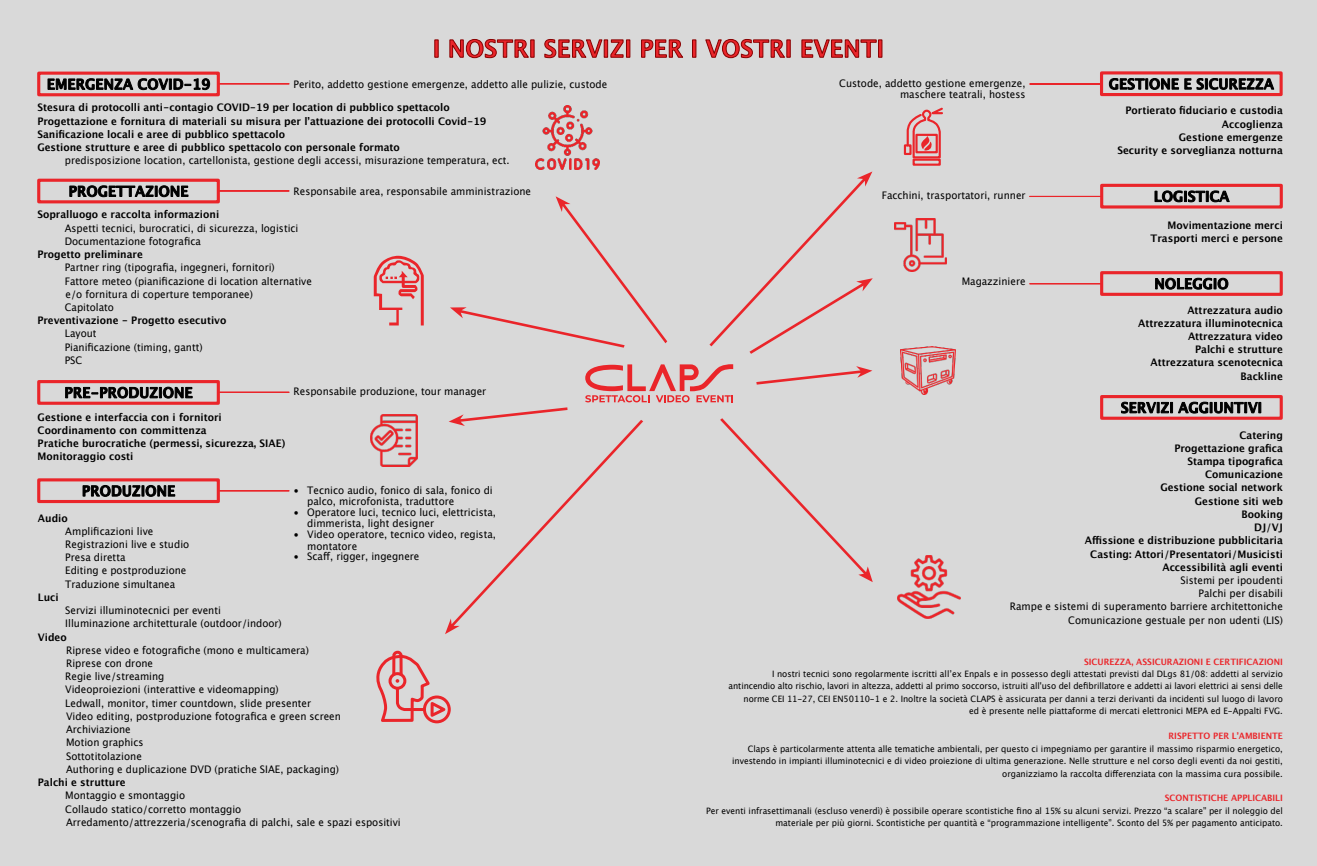
<style>
.page{position:relative;width:1317px;height:866px;background:#fff}
.page>*{position:absolute;margin:0;border:0;box-sizing:border-box;transform-origin:0 0}
.t1{font:10.4px/13.2px "Lucida Grande";color:#000;scale:.95 1}
.t2{font:700 10.4px/13.2px "Lucida Grande";color:#000;text-align:right;scale:.95 1}
.t3{font:8.8px/12.4px "Lucida Grande";color:#000;text-align:right;scale:.95 1}
.t4{font:700 8.8px "Lucida Grande";color:#ea252a;scale:.95 1}
</style>
<div class="page">
<div style="left:0;top:0;width:1317px;height:865px;background:#d9d9d9"></div>
<img style="left:897px;top:555px;width:63px;height:63px">
<div style="left:1100px;top:395px;width:182px;height:24px;border:3px solid #ea252a"></div>
<svg style="left:1121px;top:402px;width:51px;height:11px"></svg>
<svg style="left:1178px;top:402px;width:83px;height:11px"></svg>
<hr style="left:1029px;top:283px;width:72px;height:1px;background:#ea252a">
<img style="left:900px;top:346px;width:55px;height:48px">
<div style="left:1100px;top:271px;width:182px;height:25px;border:3px solid #ea252a"></div>
<svg style="left:1155px;top:278px;width:73px;height:11px"></svg>
<hr style="left:1029px;top:196px;width:72px;height:1px;background:#ea252a">
<img style="left:894px;top:218px;width:52px;height:53px">
<div style="left:1100px;top:184px;width:182px;height:24px;border:3px solid #ea252a"></div>
<svg style="left:1154px;top:191px;width:75px;height:11px"></svg>
<hr style="left:1029px;top:84px;width:72px;height:1px;background:#ea252a">
<div style="left:912px;top:158px;width:29px;height:8px;border:2px solid #ea252a"></div>
<div style="left:904px;top:144px;width:7px;height:11px;border:2px solid #ea252a"></div>
<svg style="left:905px;top:107px;width:38px;height:52px"></svg>
<div style="left:1100px;top:71px;width:182px;height:25px;border:3px solid #ea252a"></div>
<svg style="left:1109px;top:78px;width:69px;height:12px"></svg>
<svg style="left:1184px;top:78px;width:90px;height:12px"></svg>
<hr style="left:219px;top:490px;width:70px;height:1px;background:#e42125">
<div style="left:37px;top:478px;width:183px;height:25px;border:3px solid #ea252a"></div>
<svg style="left:83px;top:485px;width:92px;height:11px"></svg>
<hr style="left:219px;top:392px;width:70px;height:1px;background:#ea252a">
<img style="left:370px;top:429px;width:3px;height:18px">
<div style="left:37px;top:380px;width:183px;height:24px;border:3px solid #ea252a"></div>
<svg style="left:65px;top:387px;width:127px;height:11px"></svg>
<hr style="left:218px;top:190px;width:71px;height:1px;background:#ea252a">
<div style="left:37px;top:178px;width:183px;height:25px;border:3px solid #ea252a"></div>
<svg style="left:70px;top:185px;width:118px;height:12px"></svg>
<hr style="left:218px;top:83px;width:71px;height:1px;background:#ea252a">
<div style="left:37px;top:72px;width:183px;height:24px;border:3px solid #ea252a"></div>
<svg style="left:48px;top:78px;width:162px;height:12px"></svg>
<svg style="left:373px;top:39px;width:503px;height:684px"></svg>
<svg style="left:878px;top:40px;width:4px;height:17px"></svg>
<p class="t1" style="left:293px;top:78px;width:332px">Perito, addetto gestione emergenze, addetto alle pulizie, custode</p>
<p class="t2" style="left:37px;top:102px;width:474px;text-align:left">Stesura di protocolli anti-contagio COVID-19 per location di pubblico spettacolo Progettazione e fornitura di materiali su misura per lʼattuazione dei protocolli Covid-19<br>Sanificazione locali e aree di pubblico spettacolo<br>Gestione strutture e aree di pubblico spettacolo con personale formato</p>
<p class="t1" style="left:65px;top:154px;width:470px">predisposizione location, cartellonista, gestione degli accessi, misurazione temperatura, ect.</p>
<p class="t1" style="left:293px;top:185px;width:251px">Responsabile area, responsabile amministrazione</p>
<p class="t2" style="left:37px;top:209px;width:193px">Sopralluogo e raccolta informazioni</p>
<p class="t1" style="left:65px;top:222px;width:247px">Aspetti tecnici, burocratici, di sicurezza, logistici<br>Documentazione fotografica</p>
<p class="t2" style="left:37px;top:248px;width:113px">Progetto preliminare</p>
<p class="t1" style="left:65px;top:261px;width:262px">Partner ring (tipografia, ingegneri, fornitori)<br>Fattore meteo (pianificazione di location alternative e/o fornitura di coperture temporanee)<br>Capitolato</p>
<p class="t2" style="left:37px;top:314px;width:201px">Preventivazione - Progetto esecutivo</p>
<p class="t1" style="left:65px;top:327px;width:147px">Layout<br>Pianificazione (timing, gantt)<br>PSC</p>
<p class="t2" style="left:38px;top:411px;width:262px;text-align:left">Gestione e interfaccia con i fornitori Coordinamento con committenza<br>Pratiche burocratiche (permessi, sicurezza, SIAE)<br>Monitoraggio costi</p>
<p class="t1" style="left:293px;top:385px;width:204px">Responsabile produzione, tour manager</p>
<p class="t1" style="left:307px;top:484px;width:197px;line-height:11.2px;text-indent:-14px">• Tecnico audio, fonico di sala, fonico di palco, microfonista, traduttore</p>
<p class="t1" style="left:307px;top:507px;width:200px;line-height:11.2px;text-indent:-14px">• Operatore luci, tecnico luci, elettricista, dimmerista, light designer</p>
<p class="t1" style="left:307px;top:529px;width:200px;line-height:11.2px;text-indent:-14px">• Video operatore, tecnico video, regista, montatore</p>
<p class="t1" style="left:293px;top:550px;width:134px">• Scaff, rigger, ingegnere</p>
<p class="t2" style="left:38px;top:512px;width:33px">Audio</p>
<p class="t1" style="left:65px;top:525px;width:132px">Amplificazioni live<br>Registrazioni live e studio<br>Presa diretta<br>Editing e postproduzione<br>Traduzione simultanea</p>
<p class="t2" style="left:38px;top:591px;width:23px">Luci</p>
<p class="t1" style="left:65px;top:604px;width:229px">Servizi illuminotecnici per eventi<br>Illuminazione architetturale (outdoor/indoor)</p>
<p class="t2" style="left:38px;top:630px;width:32px">Video</p>
<p class="t1" style="left:65px;top:644px;width:292px">Riprese video e fotografiche (mono e multicamera)<br>Riprese con drone<br>Regie live/streaming<br>Videoproiezioni (interattive e videomapping)<br>Ledwall, monitor, timer countdown, slide presenter<br>Video editing, postproduzione fotografica e green screen Archiviazione<br>Motion graphics<br>Sottotitolazione<br>Authoring e duplicazione DVD (pratiche SIAE, packaging)</p>
<p class="t2" style="left:38px;top:776px;width:94px">Palchi e strutture</p>
<p class="t1" style="left:65px;top:789px;width:355px">Montaggio e smontaggio<br>Collaudo statico/corretto montaggio<br>Arredamento/attrezzeria/scenografia di palchi, sale e spazi espositivi</p>
<p class="t1" style="left:839px;top:79px;width:198px;line-height:10.4px;text-align:right">Custode, addetto gestione emergenze, maschere teatrali, hostess</p>
<p class="t1" style="left:882px;top:189px;width:153px">Facchini, trasportatori, runner</p>
<p class="t1" style="left:961px;top:276px;width:69px">Magazziniere</p>
<p class="t2" style="left:1117px;top:105px;width:176px">Portierato fiduciario e custodia<br>Accoglienza<br>Gestione emergenze<br>Security e sorveglianza notturna</p>
<p class="t2" style="left:1150px;top:219px;width:141px">Movimentazione merci<br>Trasporti merci e persone</p>
<p class="t2" style="left:1138px;top:304px;width:154px">Attrezzatura audio<br>Attrezzatura illuminotecnica<br>Attrezzatura video<br>Palchi e strutture<br>Attrezzatura scenotecnica<br>Backline</p>
<p class="t2" style="left:1084px;top:429px;width:210px">Catering<br>Progettazione grafica<br>Stampa tipografica<br>Comunicazione<br>Gestione social network<br>Gestione siti web<br>Booking<br>DJ/VJ<br>Affissione e distribuzione pubblicitaria<br>Casting: Attori/Presentatori/Musicisti<br>Accessibilità agli eventi</p>
<p class="t1" style="left:1010px;top:574px;width:289px;text-align:right">Sistemi per ipoudenti<br>Palchi per disabili<br>Rampe e sistemi di superamento barriere architettoniche Comunicazione gestuale per non udenti (LIS)</p>
<p class="t4" style="left:1084px;top:657px;width:211px">SICUREZZA, ASSICURAZIONI E CERTIFICAZIONI</p>
<p class="t3" style="left:728px;top:668px;width:585px">I nostri tecnici sono regolarmente iscritti allʼex Enpals e in possesso degli attestati previsti dal DLgs 81/08: addetti al servizio antincendio alto rischio, lavori in altezza, addetti al primo soccorso, istruiti all'uso del defibrillatore e addetti ai lavori elettrici ai sensi delle norme CEI 11-27, CEI EN50110-1 e 2. Inoltre la società CLAPS è assicurata per danni a terzi derivanti da incidenti sul luogo di lavoro<br>ed è presente nelle piattaforme di mercati elettronici MEPA ed E-Appalti FVG.</p>
<p class="t4" style="left:1168px;top:732px;width:122px">RISPETTO PER LʼAMBIENTE</p>
<p class="t3" style="left:732px;top:742px;width:581px">Claps è particolarmente attenta alle tematiche ambientali, per questo ci impegniamo per garantire il massimo risparmio energetico, investendo in impianti illuminotecnici e di video proiezione di ultima generazione. Nelle strutture e nel corso degli eventi da noi gestiti, organizziamo la raccolta differenziata con la massima cura possibile.</p>
<p class="t4" style="left:1165px;top:794px;width:126px">SCONTISTICHE APPLICABILI</p>
<p class="t3" style="left:706px;top:804px;width:608px">Per eventi infrasettimanali (escluso venerdì) è possibile operare scontistiche fino al 15% su alcuni servizi. Prezzo “a scalare” per il noleggio del materiale per più giorni. Scontistiche per quantità e “programmazione intelligente”. Sconto del 5% per pagamento anticipato.</p>
</div>
